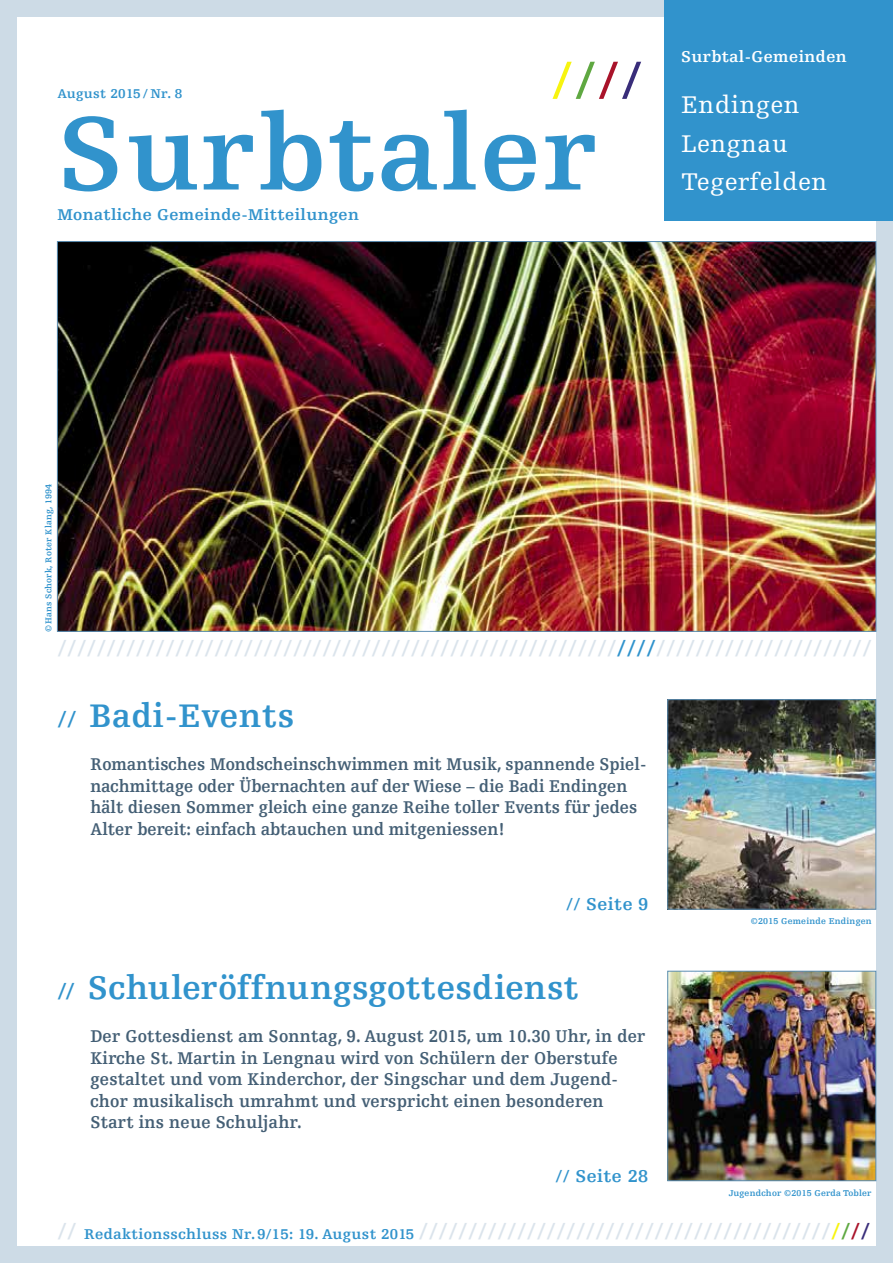
<style>
.page{position:relative;width:893px;height:1263px;background:#cddbe6}
.page>*{position:absolute;margin:0;border:0;box-sizing:border-box;transform-origin:0 0}
.t1{font:700 109.5px "Egyptienne FLT";letter-spacing:.02em;color:#3193cc}
.t2{font:700 54px "Egyptienne FLT";color:#f7f410}
.t3{font:700 34.5px "Egyptienne FLT";letter-spacing:.015em;color:#3193cc}
.t4{font:25.5px/38.4px "Egyptienne FLT";letter-spacing:.02em;color:#fff}
.t5{font:700 24px "Egyptienne FLT";color:#dbe4ec}
.t6{font:700 18px/21.6px "Egyptienne FLT";color:#445f75;scale:.93 1}
.t7{font:700 18px/21.6px "Egyptienne FLT";color:#445f75;scale:.92 1}
.t8{font:700 18px "Egyptienne FLT";letter-spacing:.02em;color:#3193cc}
.t9{font:700 16.5px "Egyptienne FLT";letter-spacing:.02em;color:#3193cc}
.t10{font:700 16.5px "Egyptienne FLT";letter-spacing:.02em;color:#fff}
.t11{font:700 13.5px "Egyptienne FLT";letter-spacing:.02em;color:#3193cc}
.t12{font:700 9px "Egyptienne FLT";letter-spacing:.02em;color:#3193cc}
.s1{color:#5fa841}
.s2{color:#a9132a}
.s3{color:#392d7a}
.s4{color:#3193cc}
.s5{font-size:24px}
.s6{font-size:15px;color:#3193cc}
.s7{color:#f7f410}
</style>
<div class="page">
<div style="left:17px;top:17px;width:859px;height:1229px;background:#fff"></div>
<div style="left:665px;top:0;width:228px;height:220px;background:#3193cc"></div>
<img style="left:59px;top:243px;width:815px;height:386px">
<img style="left:670px;top:973px;width:204px;height:206px">
<div style="left:668px;top:971px;width:208px;height:210px;border:1px solid #5b8eb3"></div>
<img style="left:670px;top:701px;width:204px;height:206px">
<div style="left:668px;top:699px;width:208px;height:210px;border:1px solid #5b8eb3"></div>
<p class="t11" style="left:57px;top:86px;width:127px">August 2015 / Nr. 8</p>
<h2 class="t2" style="left:552px;top:51px;width:92px">/<span class="s1">/</span><span class="s2">/</span><span class="s3">/</span></h2>
<h1 class="t1" style="left:57px;top:93px;width:542px">Surbtaler</h1>
<p class="t9" style="left:57px;top:205px;width:303px">Monatliche Gemeinde-Mitteilungen</p>
<p class="t10" style="left:681px;top:47px;width:167px">Surbtal-Gemeinden</p>
<h3 class="t4" style="left:681px;top:86px;width:147px">Endingen<br>Lengnau<br>Tegerfelden</h3>
<p class="t12" style="left:44px;top:631px;width:149px;rotate:-90deg">©Hans Schork, Roter Klang, 1994</p>
<h3 class="t5" style="left:57px;top:635px;width:816px">/////////////////////////////////////////////////////////<span class="s4">////</span>//////////////////////</h3>
<h3 class="t3" style="left:57px;top:696px;width:239px"><span class="s5">//</span> Badi-Events</h3>
<p class="t7" style="left:90px;top:753px;width:606px">Romantisches Mondscheinschwimmen mit Musik, spannende Spiel&shy;nachmittage oder Übernachten auf der Wiese – die Badi Endingen hält diesen Sommer gleich eine ganze Reihe toller Events für jedes Alter bereit: einfach abtauchen und mitgeniessen!</p>
<p class="t8" style="left:566px;top:894px;width:83px">// Seite 9</p>
<h3 class="t3" style="left:57px;top:968px;width:523px"><span class="s5">//</span> Schuleröffnungsgottesdienst</h3>
<p class="t6" style="left:90px;top:1025px;width:599px">Der Gottesdienst am Sonntag, 9. August 2015, um 10.30 Uhr, in der Kirche St. Martin in Lengnau wird von Schülern der Oberstufe gestaltet und vom Kinderchor, der Singschar und dem Jugend&shy;chor musikalisch umrahmt und verspricht einen besonderen Start ins neue Schuljahr.</p>
<p class="t8" style="left:555px;top:1166px;width:94px">// Seite 28</p>
<p class="t12" style="left:751px;top:916px;width:122px">©2015 Gemeinde Endingen</p>
<p class="t12" style="left:729px;top:1188px;width:144px">Jugendchor ©2015 Gerda Tobler</p>
<h3 class="t5" style="left:57px;top:1217px;width:814px">// <span class="s6">Redaktionsschluss Nr.9/15: 19. August 2015</span> //////////////////////////////////////////<span class="s7">/</span><span class="s1">/</span><span class="s2">/</span><span class="s3">/</span></h3>
</div>
